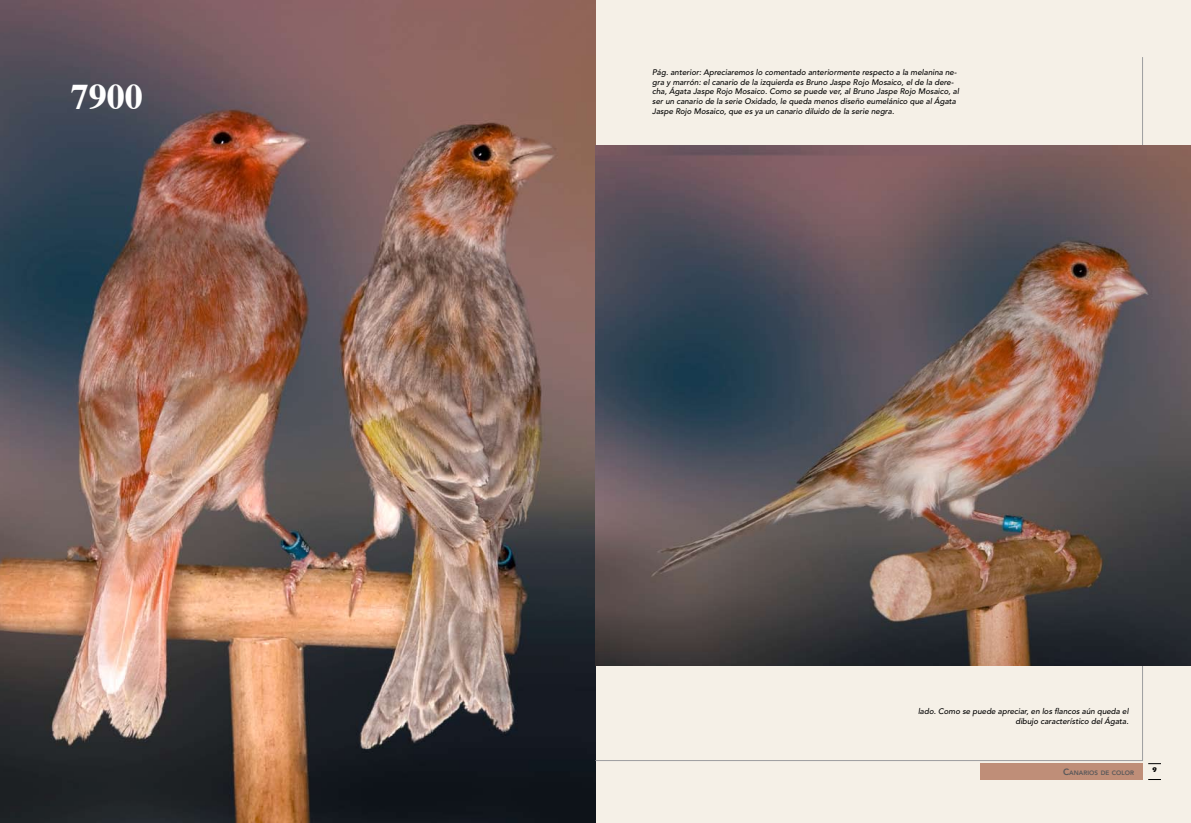
<style>
.page{position:relative;width:1191px;height:823px;background:#fff}
.page>*{position:absolute;margin:0;border:0;box-sizing:border-box;transform-origin:0 0}
.t1{font:700 36px "Times";color:#fff}
.t2{font:800 9px "Avenir";color:#58585a}
.t3{font:italic 500 8px/9.6px "Avenir";color:#000;text-align:right}
.t4{font:700 7px "Itc Eras";color:#000}
.t5{font:800 6.3px "Avenir";color:#58585a}
</style>
<div class="page">
<div style="left:0;top:0;width:1191px;height:822px;background:#f5f0e7"></div>
<img style="left:0;top:0;width:595px;height:822px">
<svg style="left:1148px;top:763px;width:13px;height:1px"></svg>
<div style="left:980px;top:763px;width:162px;height:16px;background:#bf8e78"></div>
<img style="left:595px;top:146px;width:596px;height:519px">
<h1 class="t1" style="left:71px;top:62px;width:73px">7900</h1>
<p class="t3" style="left:652px;top:68px;width:308px;text-align:left">Pág. anterior: Apreciaremos lo comentado anteriormente respecto a la melanina ne&shy;gra y marrón: el canario de la izquierda es Bruno Jaspe Rojo Mosaico, el de la dere&shy;cha, Ágata Jaspe Rojo Mosaico. Como se puede ver, al Bruno Jaspe Rojo Mosaico, al ser un canario de la serie Oxidado, le queda menos diseño eumelánico que al Ágata</p>
<p class="t3" style="left:652px;top:106px;width:244px">Jaspe Rojo Mosaico, que es ya un canario diluido de la serie negra.</p>
<p class="t3" style="left:918px;top:706px;width:212px">lado. Como se puede apreciar, en los flancos aún queda el dibujo característico del Ágata.</p>
<p class="t2" style="left:1063px;top:765px;width:8px">C</p>
<p class="t4" style="left:1152px;top:765px;width:6px">9</p>
<p class="t5" style="left:1069px;top:768px;width:66px">ANARIOS DE COLOR</p>
</div>
